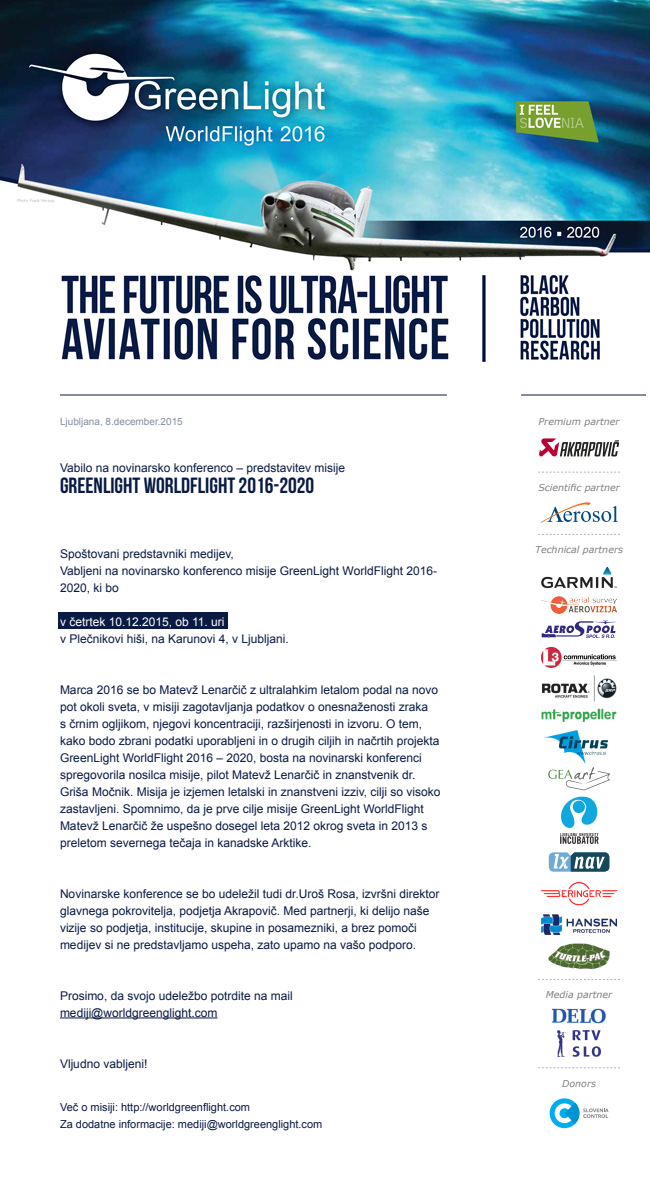
<style>
.page{position:relative;width:650px;height:1200px;background:#fff}
.page>*{position:absolute;margin:0;border:0;box-sizing:border-box;transform-origin:0 0}
.t1{font:22px "Bebas Neue";color:#091a43}
.t2{font:12px/17px "Arial";color:#091a43}
.t3{font:12px "Arial";color:#fff}
.t4{font:11px "Arial";color:#091a43}
.t5{font:10px "Arial";color:#848da1}
.t6{font:italic 9.5px "Verdana";color:#808080}
</style>
<div class="page">
<div style="left:58px;top:612px;width:170px;height:17px;background:#091a43"></div>
<img style="left:0;top:0;width:650px;height:362px">
<hr style="left:60px;top:1018px;width:158px;height:1px;background:#091a43">
<hr style="left:60px;top:394px;width:387px;height:2px;background:#091a43">
<hr style="left:521px;top:394px;width:125px;height:2px;background:#091a43">
<img style="left:541px;top:708px;width:76px;height:14px">
<svg style="left:542px;top:621px;width:75px;height:17px"></svg>
<img style="left:560px;top:796px;width:39px;height:48px">
<img style="left:544px;top:730px;width:64px;height:33px">
<svg style="left:548px;top:767px;width:62px;height:23px"></svg>
<img style="left:542px;top:675px;width:74px;height:26px">
<img style="left:541px;top:646px;width:76px;height:22px">
<img style="left:542px;top:597px;width:75px;height:17px">
<img style="left:541px;top:566px;width:76px;height:23px">
<svg style="left:549px;top:852px;width:60px;height:20px"></svg>
<img style="left:540px;top:882px;width:78px;height:24px">
<img style="left:542px;top:914px;width:75px;height:21px">
<img style="left:549px;top:943px;width:60px;height:27px">
<img style="left:552px;top:1009px;width:54px;height:14px">
<svg style="left:550px;top:1098px;width:29px;height:30px"></svg>
<svg style="left:555px;top:1103px;width:19px;height:20px"></svg>
<div style="left:560px;top:1108px;width:10px;height:10px;background:#00adf0;border-radius:50%"></div>
<svg style="left:565px;top:1103px;width:44px;height:21px"></svg>
<img style="left:558px;top:1031px;width:42px;height:26px">
<svg style="left:540px;top:502px;width:78px;height:21px"></svg>
<svg style="left:539px;top:438px;width:80px;height:19px"></svg>
<svg style="left:538px;top:472px;width:82px;height:1px"></svg>
<svg style="left:538px;top:534px;width:82px;height:1px"></svg>
<svg style="left:538px;top:979px;width:82px;height:1px"></svg>
<svg style="left:538px;top:1068px;width:82px;height:1px"></svg>
<p class="t5" style="left:60px;top:415px;width:124px">Ljubljana, 8.december.2015</p>
<p class="t2" style="left:60px;top:459px;width:287px">Vabilo na novinarsko konferenco – predstavitev misije</p>
<p class="t1" style="left:60px;top:473px;width:256px">GREENLIGHT WORLDFLIGHT 2016-2020</p>
<p class="t2" style="left:60px;top:545px;width:175px">Spoštovani predstavniki medijev,</p>
<p class="t2" style="left:60px;top:562px;width:379px">Vabljeni na novinarsko konferenco misije GreenLight WorldFlight 2016-<br>2020, ki bo</p>
<p class="t3" style="left:60px;top:614px;width:166px">v četrtek 10.12.2015, ob 11. uri</p>
<p class="t2" style="left:60px;top:630px;width:230px">v Plečnikovi hiši, na Karunovi 4, v Ljubljani.</p>
<p class="t2" style="left:60px;top:681px;width:382px">Marca 2016 se bo Matevž Lenarčič z ultralahkim letalom podal na novo pot okoli sveta, v misiji zagotavljanja podatkov o onesnaženosti zraka<br>s črnim ogljikom, njegovi koncentraciji, razširjenosti in izvoru. O tem, kako bodo zbrani podatki uporabljeni in o drugih ciljih in načrtih projekta GreenLight WorldFlight 2016 – 2020, bosta na novinarski konferenci spregovorila nosilca misije, pilot Matevž Lenarčič in znanstvenik dr.<br>Griša Močnik. Misija je izjemen letalski in znanstveni izziv, cilji so visoko zastavljeni. Spomnimo, da je prve cilje misije GreenLight WorldFlight Matevž Lenarčič že uspešno dosegel leta 2012 okrog sveta in 2013 s preletom severnega tečaja in kanadske Arktike.</p>
<p class="t2" style="left:60px;top:885px;width:381px">Novinarske konference se bo udeležil tudi dr.Uroš Rosa, izvršni direktor glavnega pokrovitelja, podjetja Akrapovič. Med partnerji, ki delijo naše vizije so podjetja, institucije, skupine in posamezniki, a brez pomoči medijev si ne predstavljamo uspeha, zato upamo na vašo podporo.</p>
<p class="t2" style="left:60px;top:987px;width:234px">Prosimo, da svojo udeležbo potrdite na mail</p>
<p class="t2" style="left:60px;top:1004px;width:159px">mediji@worldgreenglight.com</p>
<p class="t2" style="left:60px;top:1055px;width:89px">Vljudno vabljeni!</p>
<p class="t4" style="left:60px;top:1100px;width:192px">Več o misiji: http://worldgreenflight.com</p>
<p class="t4" style="left:60px;top:1117px;width:264px">Za dodatne informacije: mediji@worldgreenglight.com</p>
<p class="t6" style="left:539px;top:415px;width:83px">Premium partner</p>
<p class="t6" style="left:538px;top:481px;width:83px">Scientific partner</p>
<p class="t6" style="left:535px;top:543px;width:89px">Technical partners</p>
<p class="t6" style="left:546px;top:988px;width:68px">Media partner</p>
<p class="t6" style="left:562px;top:1077px;width:35px">Donors</p>
</div>
